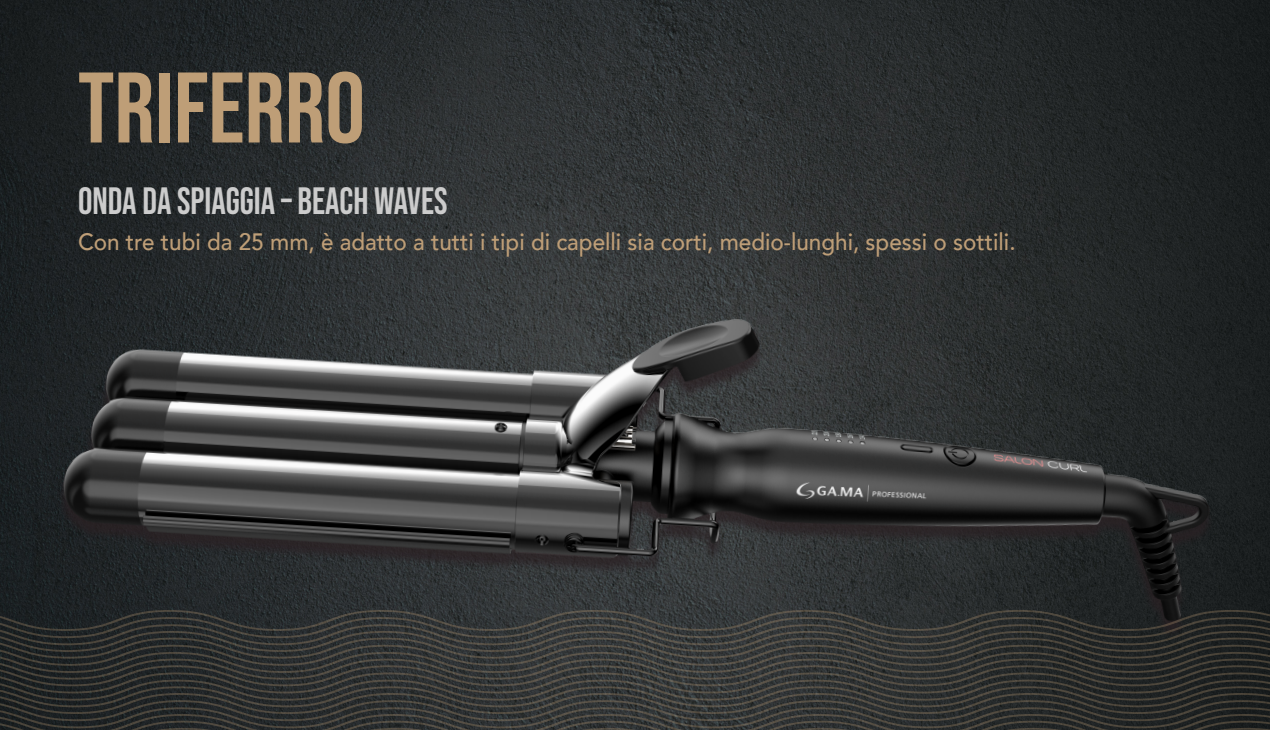
<style>
.page{position:relative;width:1270px;height:730px;background:#fff}
.page>*{position:absolute;margin:0;border:0;box-sizing:border-box;transform-origin:0 0}
.t1{font:100px "Bebas Neue";color:#be9e77}
.t2{font:37.9px "Bebas Neue";color:#ccc;scale:.95 1}
.t3{font:500 23.7px "Avenir";color:#be9e77;scale:.95 1}
</style>
<div class="page">
<img style="left:0;top:0;width:1270px;height:610px">
<img style="left:45px;top:255px;width:1201px;height:355px">
<svg style="left:0;top:610px;width:1270px;height:120px;background:#323432"></svg>
<h1 class="t1" style="left:78px;top:51px;width:289px">TRIFERRO</h1>
<h2 class="t2" style="left:78px;top:180px;width:390px">ONDA DA SPIAGGIA – BEACH WAVES</h2>
<p class="t3" style="left:78px;top:222px;width:988px">Con tre tubi da 25 mm, è adatto a tutti i tipi di capelli sia corti, medio-lunghi, spessi o sottili.</p>
</div>
